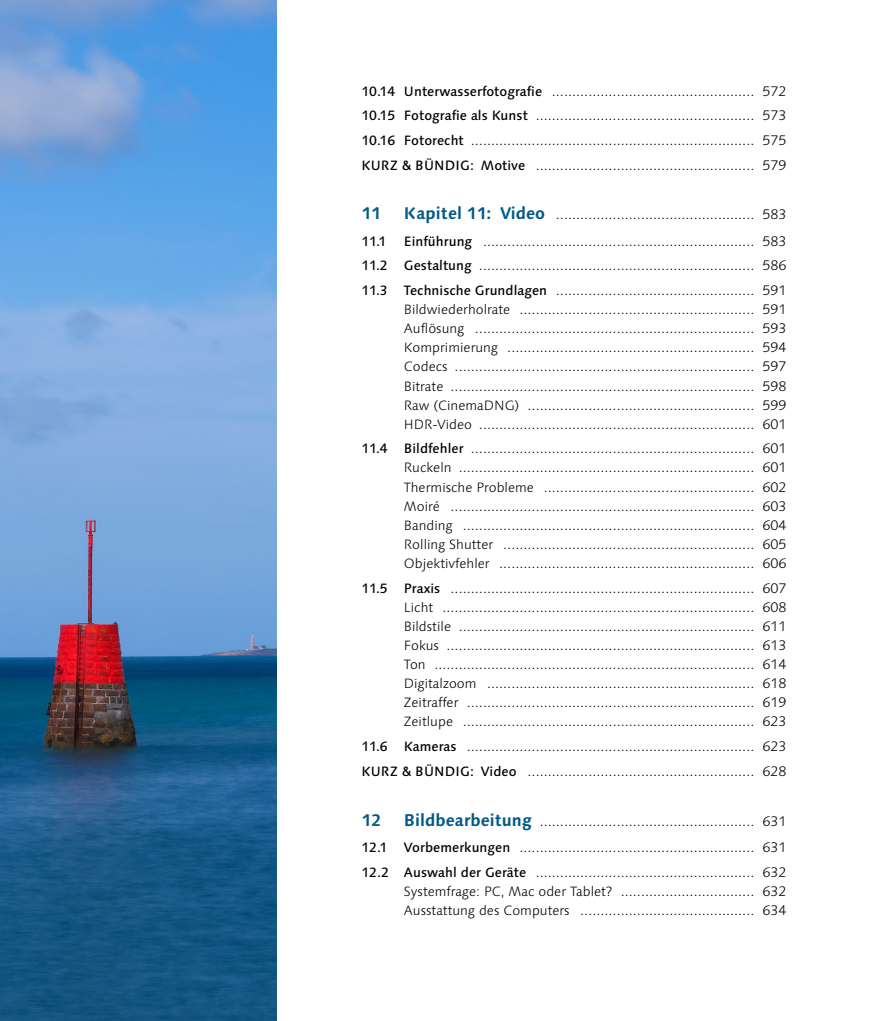
<style>
.page{position:relative;width:893px;height:1021px;background:#fff}
.page>*{position:absolute;margin:0;border:0;box-sizing:border-box;transform-origin:0 0}
.t1{font:700 16.8px "Linotype Syntax";color:#005987}
.t2{font:300 13.8px/19.2px "Linotype Syntax";color:#000;text-align:justify}
.t3{font:500 13.5px "Linotype Syntax";color:#000}
.s1{font-weight:500;font-size:13.5px}
.s2{font-weight:700;font-size:16.8px;color:#005987}
.s3{font-size:13.5px}
</style>
<div class="page">
<img style="left:0;top:0;width:276px;height:1020px">
<p class="t2" style="left:361px;top:79px;width:427px;line-height:24.8px"><span class="s1">10.14 Unterwasserfotografie</span> .................................................. 572<br><span class="s1">10.15 Fotografie als Kunst</span> ...................................................... 573<br><span class="s1">10.16 Fotorecht</span> ...................................................................... 575<br><span class="s1">KURZ &amp; BÜNDIG: Motive</span> ...................................................... 579</p>
<p class="t1" style="left:361px;top:203px;width:21px">11</p>
<p class="t2" style="left:404px;top:205px;width:384px"><span class="s2">Kapitel 11: Video</span> ................................................. 583</p>
<p class="t3" style="left:361px;top:233px;width:26px">11.1</p>
<p class="t2" style="left:361px;top:229px;width:427px;line-height:24.5px;text-indent:43px"><span class="s1">Einführung</span> ................................................................... 583<br><span class="s1">11.2 Gestaltung</span> .................................................................... 586<br><span class="s1">11.3 Technische Grundlagen</span> ................................................. 591</p>
<p class="t2" style="left:404px;top:300px;width:384px"><span class="s3">Bildwiederholrate</span> .......................................................... 591<br><span class="s3">Auflösung</span> ..................................................................... 593<br><span class="s3">Komprimierung</span> ............................................................. 594<br><span class="s3">Codecs</span> .......................................................................... 597<br><span class="s3">Bitrate</span> ........................................................................... 598<br><span class="s3">Raw (CinemaDNG)</span> ........................................................ 599<br><span class="s3">HDR-Video</span> .................................................................... 601</p>
<p class="t2" style="left:404px;top:439px;width:384px;text-indent:-43px"><span class="s1">11.4 Bildfehler</span> ...................................................................... 601<br><span class="s3">Ruckeln</span> ......................................................................... 601<br><span class="s3">Thermische Probleme</span> .................................................... 602<br><span class="s3">Moiré</span> ........................................................................... 603<br><span class="s3">Banding</span> ........................................................................ 604<br><span class="s3">Rolling Shutter</span> .............................................................. 605<br><span class="s3">Objektivfehler</span> ............................................................... 606</p>
<p class="t2" style="left:404px;top:578px;width:384px;text-indent:-43px"><span class="s1">11.5 Praxis</span> ........................................................................... 607<br><span class="s3">Licht</span> ............................................................................. 608<br><span class="s3">Bildstile</span> ......................................................................... 611<br><span class="s3">Fokus</span> ............................................................................ 613<br><span class="s3">Ton</span> ............................................................................... 614<br><span class="s3">Digitalzoom</span> .................................................................. 618<br><span class="s3">Zeitraffer</span> ....................................................................... 619<br><span class="s3">Zeitlupe</span> ........................................................................ 623</p>
<p class="t2" style="left:361px;top:733px;width:427px;line-height:25.5px"><span class="s1">11.6 Kameras</span> ....................................................................... 623<br><span class="s1">KURZ &amp; BÜNDIG: Video</span> ........................................................ 628</p>
<p class="t1" style="left:361px;top:809px;width:21px">12</p>
<p class="t2" style="left:361px;top:807px;width:427px;line-height:26.5px;text-align:right"><span class="s2">Bildbearbeitung</span> ..................................................... 631<br><span class="s1">12.1 Vorbemerkungen</span> .......................................................... 631</p>
<p class="t2" style="left:404px;top:862px;width:384px;text-indent:-43px"><span class="s1">12.2 Auswahl der Geräte</span> ...................................................... 632<br><span class="s3">Systemfrage: PC, Mac oder Tablet?</span> ................................. 632<br><span class="s3">Ausstattung des Computers</span> ........................................... 634</p>
</div>
